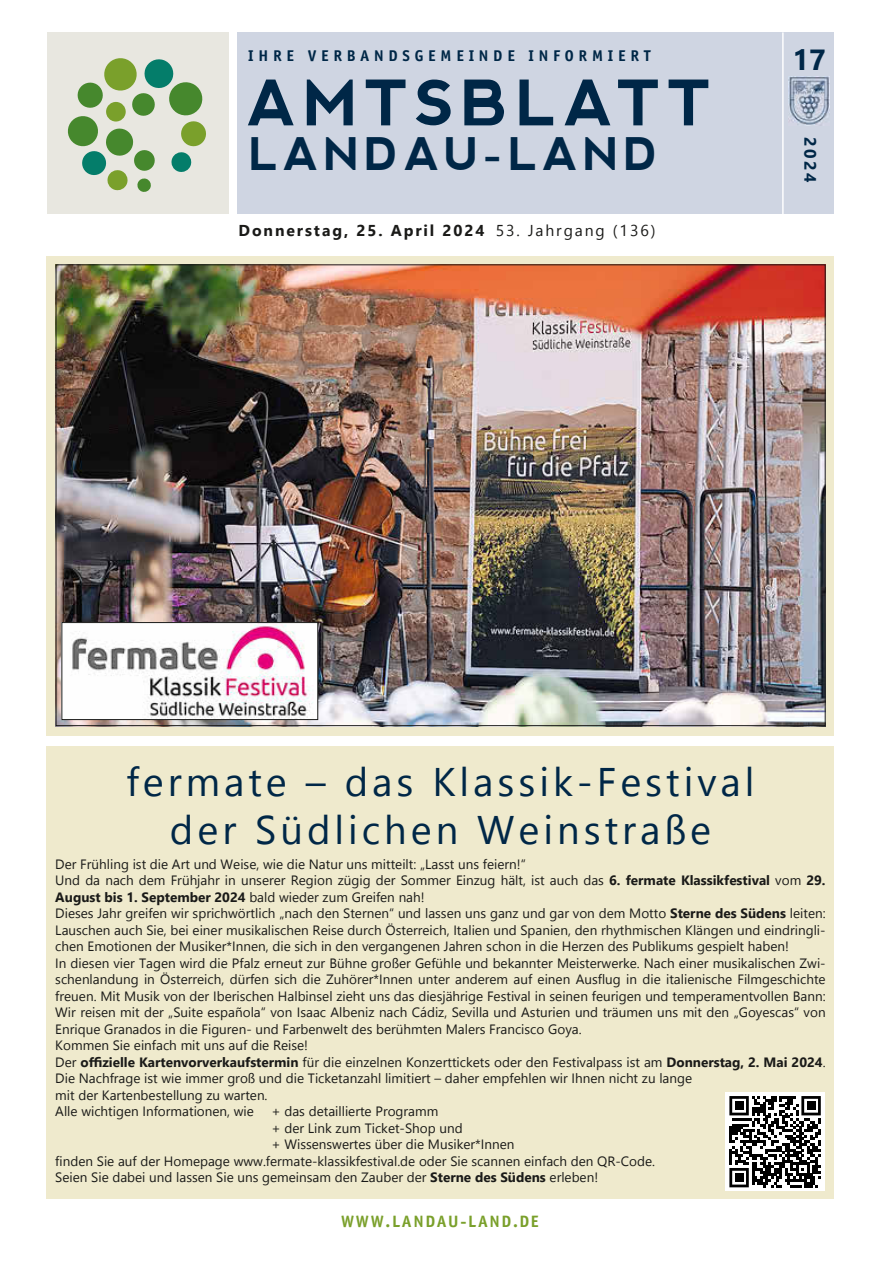
<style>
.page{position:relative;width:881px;height:1263px;background:#fff}
.page>*{position:absolute;margin:0;border:0;box-sizing:border-box;transform-origin:0 0}
.t1{font:700 62.55px "nevis";color:#002747}
.t2{font:700 44.85px "nevis";color:#002747}
.t3{font:39.9px/47.5px "Segoe UI";letter-spacing:.1em;color:#002747;text-align:center}
.t4{font:700 29.1px "Segoe UI";color:#002747}
.t5{font:700 16.5px "Officina Sans";letter-spacing:.1em;color:#7aa02b}
.t6{font:700 16.5px "Segoe UI";color:#002747}
.t7{font:700 16.05px "Officina Sans";letter-spacing:.3em;color:#002747}
.t8{font:700 15.75px "Segoe UI";letter-spacing:.12em;color:#1a1a18}
.t9{font:13.5px/16.5px "Segoe UI";color:#1a1a18}
.s1{font-weight:400}
.s2{font-weight:700}
</style>
<div class="page">
<div style="left:237px;top:32px;width:596px;height:182px;background:#cfd5e2"></div>
<div style="left:47px;top:32px;width:182px;height:182px;background:#e8e7e0"></div>
<img style="left:788px;top:77px;width:41px;height:48px">
<svg style="left:67px;top:58px;width:139px;height:134px"></svg>
<hr style="left:781px;top:32px;width:2px;height:187px;background:#fff">
<svg style="left:47px;top:256px;width:786px;height:480px;background:#cfc8b1"></svg>
<div style="left:47px;top:746px;width:786px;height:453px;background:#efeacd"></div>
<img style="left:58px;top:266px;width:765px;height:458px">
<img style="left:64px;top:624px;width:252px;height:94px">
<div style="left:62px;top:622px;width:256px;height:98px;border:1px solid #1a1a18"></div>
<div style="left:725px;top:1092px;width:99px;height:99px;background:#fff"></div>
<svg style="left:729px;top:1187px;width:89px;height:1px"></svg>
<svg style="left:729px;top:1096px;width:91px;height:91px"></svg>
<div style="left:734px;top:1101px;width:9px;height:9px;background:#000"></div>
<div style="left:806px;top:1101px;width:8px;height:9px;background:#000"></div>
<div style="left:734px;top:1173px;width:9px;height:9px;background:#000"></div>
<p class="t7" style="left:248px;top:46px;width:404px">IHRE VERBANDSGEMEINDE INFORMIERT</p>
<h1 class="t1" style="left:246px;top:67px;width:466px">AMTSBLATT</h1>
<h2 class="t2" style="left:249px;top:128px;width:411px">LANDAU-LAND</h2>
<p class="t8" style="left:238px;top:218px;width:418px">Donnerstag, 25. April 2024 <span class="s1">53. Jahrgang (136)</span></p>
<h3 class="t4" style="left:792px;top:37px;width:35px">17</h3>
<p class="t6" style="left:823px;top:137px;width:47px;rotate:90deg">2024</p>
<h3 class="t3" style="left:126px;top:758px;width:629px">fermate – das Klassik-Festival der Südlichen Weinstraße</h3>
<p class="t9" style="left:55px;top:856px;width:771px">Der Frühling ist die Art und Weise, wie die Natur uns mitteilt: „Lasst uns feiern!“<br>Und da nach dem Frühjahr in unserer Region zügig der Sommer Einzug hält, ist auch das <span class="s2">6. fermate Klassikfestival</span> vom <span class="s2">29.<br>August bis 1. September 2024</span> bald wieder zum Greifen nah!<br>Dieses Jahr greifen wir sprichwörtlich „nach den Sternen“ und lassen uns ganz und gar von dem Motto <span class="s2">Sterne des Südens</span> leiten:<br>Lauschen auch Sie, bei einer musikalischen Reise durch Österreich, Italien und Spanien, den rhythmischen Klängen und eindringli&shy;chen Emotionen der Musiker*Innen, die sich in den vergangenen Jahren schon in die Herzen des Publikums gespielt haben!<br>In diesen vier Tagen wird die Pfalz erneut zur Bühne großer Gefühle und bekannter Meisterwerke. Nach einer musikalischen Zwi&shy;schenlandung in Österreich, dürfen sich die Zuhörer*Innen unter anderem auf einen Ausflug in die italienische Filmgeschichte freuen. Mit Musik von der Iberischen Halbinsel zieht uns das diesjährige Festival in seinen feurigen und temperamentvollen Bann:<br>Wir reisen mit der „Suite española“ von Isaac Albeniz nach Cádiz, Sevilla und Asturien und träumen uns mit den „Goyescas“ von Enrique Granados in die Figuren- und Farbenwelt des berühmten Malers Francisco Goya.<br>Kommen Sie einfach mit uns auf die Reise!<br>Der <span class="s2">offizielle Kartenvorverkaufstermin</span> für die einzelnen Konzerttickets oder den Festivalpass ist am <span class="s2">Donnerstag, 2. Mai 2024</span>.<br>Die Nachfrage ist wie immer groß und die Ticketanzahl limitiert – daher empfehlen wir Ihnen nicht zu lange<br>mit der Kartenbestellung zu warten.<br>Alle wichtigen Informationen, wie</p>
<p class="t9" style="left:271px;top:1103px;width:168px">+ das detaillierte Programm</p>
<p class="t9" style="left:271px;top:1119px;width:192px">+ der Link zum Ticket-Shop und</p>
<p class="t9" style="left:271px;top:1136px;width:244px">+ Wissenswertes über die Musiker*Innen</p>
<p class="t9" style="left:55px;top:1152px;width:601px">finden Sie auf der Homepage www.fermate-klassikfestival.de oder Sie scannen einfach den QR-Code.</p>
<p class="t9" style="left:55px;top:1169px;width:544px">Seien Sie dabei und lassen Sie uns gemeinsam den Zauber der <span class="s2">Sterne des Südens</span> erleben!</p>
<p class="t5" style="left:341px;top:1211px;width:199px">WWW.LANDAU-LAND.DE</p>
</div>
